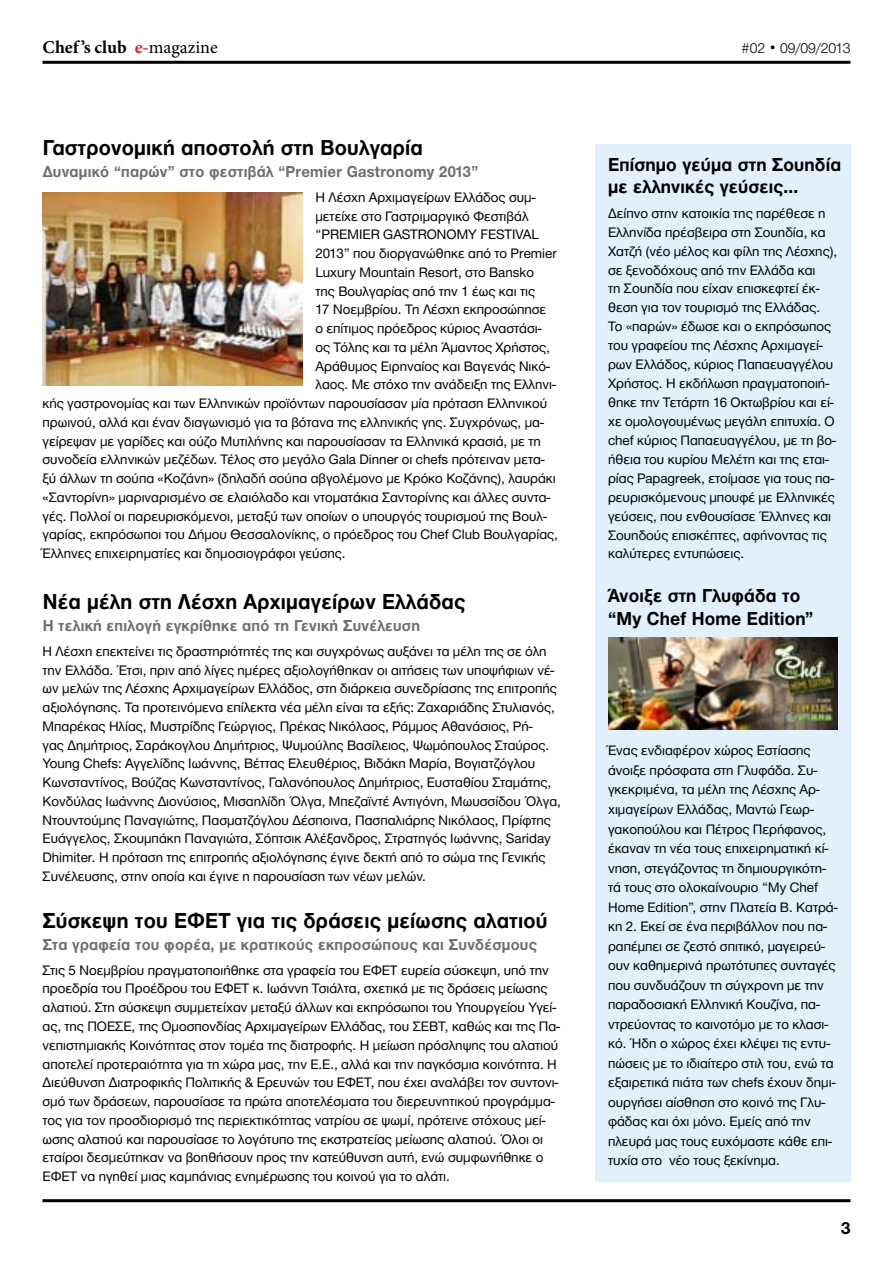
<style>
.page{position:relative;width:893px;height:1263px;background:#fff}
.page>*{position:absolute;margin:0;border:0;box-sizing:border-box;transform-origin:0 0}
.t1{font:700 22.5px "Helvetica Neue Greek";letter-spacing:.01em;color:#000;scale:.95 1}
.t2{font:700 19.5px/22.5px "Helvetica Neue Greek";letter-spacing:.01em;color:#000;scale:.95 1}
.t3{font:700 18.15px "Minion Pro";color:#000}
.t4{font:700 18.15px "Helvetica Neue Greek";color:#000}
.t5{font:700 16.5px "Helvetica Neue Greek";letter-spacing:.015em;color:#6d6e71;scale:.95 1}
.t6{font:300 15px "Helvetica Neue Greek";color:#000}
.t7{font:14.25px/18.8px "Helvetica Neue Greek";color:#000}
.s1{color:#d2232a}
.s2{font-weight:400}
</style>
<div class="page">
<hr style="left:43px;top:61px;width:807px;height:3px;background:#000">
<hr style="left:43px;top:1199px;width:807px;height:3px;background:#000">
<div style="left:595px;top:144px;width:255px;height:1037px;background:#e1f0fb"></div>
<img style="left:43px;top:192px;width:260px;height:194px">
<img style="left:608px;top:637px;width:230px;height:93px">
<p class="t3" style="left:43px;top:35px;width:177px">Chef ’s club <span class="s1">e-</span><span class="s2">magazine</span></p>
<p class="t6" style="left:741px;top:40px;width:111px">#02 • 09/09/2013</p>
<h1 class="t1" style="left:43px;top:136px;width:402px">Γαστρονομική αποστολή στη Βουλγαρία</h1>
<p class="t5" style="left:43px;top:163px;width:460px">Δυναμικό “παρών” στο φεστιβάλ “Premier Gastronomy 2013”</p>
<p class="t7" style="left:315px;top:188px;width:222px">Η Λέσχη Αρχιμαγείρων Ελλάδος συμ-</p>
<p class="t7" style="left:315px;top:206px;width:214px">μετείχε στο Γαστριμαργικό Φεστιβάλ</p>
<p class="t7" style="left:315px;top:225px;width:225px">“PREMIER GASTRONOMY FESTIVAL</p>
<p class="t7" style="left:315px;top:244px;width:243px">2013” που διοργανώθηκε από το Premier</p>
<p class="t7" style="left:315px;top:263px;width:220px">Luxury Mountain Resort, στο Bansko</p>
<p class="t7" style="left:315px;top:281px;width:221px">της Βουλγαρίας από την 1 έως και τις</p>
<p class="t7" style="left:315px;top:300px;width:232px">17 Νοεμβρίου. Τη Λέσχη εκπροσώπησε</p>
<p class="t7" style="left:315px;top:319px;width:228px">ο επίτιμος πρόεδρος κύριος Αναστάσι-</p>
<p class="t7" style="left:315px;top:338px;width:236px">ος Τόλης και τα μέλη Άμαντος Χρήστος,</p>
<p class="t7" style="left:315px;top:356px;width:236px">Αράθυμος Ειρηναίος και Βαγενάς Νικό-</p>
<p class="t7" style="left:315px;top:375px;width:242px">λαος. Με στόχο την ανάδειξη της Ελληνι-</p>
<p class="t7" style="left:43px;top:394px;width:506px">κής γαστρονομίας και των Ελληνικών προϊόντων παρουσίασαν μία πρόταση Ελληνικού</p>
<p class="t7" style="left:43px;top:413px;width:503px">πρωινού, αλλά και έναν διαγωνισμό για τα βότανα της ελληνικής γης. Συγχρόνως, μα-</p>
<p class="t7" style="left:43px;top:431px;width:500px">γείρεψαν με γαρίδες και ούζο Μυτιλήνης και παρουσίασαν τα Ελληνικά κρασιά, με τη</p>
<p class="t7" style="left:43px;top:450px;width:504px">συνοδεία ελληνικών μεζέδων. Τέλος στο μεγάλο Gala Dinner οι chefs πρότειναν μετα-</p>
<p class="t7" style="left:43px;top:469px;width:515px">ξύ άλλων τη σούπα «Κοζάνη» (δηλαδή σούπα αβγολέμονο με Κρόκο Κοζάνης), λαυράκι</p>
<p class="t7" style="left:43px;top:488px;width:509px">«Σαντορίνη» μαριναρισμένο σε ελαιόλαδο και ντοματάκια Σαντορίνης και άλλες συντα-</p>
<p class="t7" style="left:43px;top:507px;width:506px">γές. Πολλοί οι παρευρισκόμενοι, μεταξύ των οποίων ο υπουργός τουρισμού της Βουλ-</p>
<p class="t7" style="left:43px;top:525px;width:517px">γαρίας, εκπρόσωποι του Δήμου Θεσσαλονίκης, ο πρόεδρος του Chef Club Βουλγαρίας,</p>
<p class="t7" style="left:43px;top:544px;width:304px">Έλληνες επιχειρηματίες και δημοσιογράφοι γεύσης.</p>
<h1 class="t1" style="left:43px;top:589px;width:447px">Νέα μέλη στη Λέσχη Αρχιμαγείρων Ελλάδας</h1>
<p class="t5" style="left:43px;top:616px;width:399px">Η τελική επιλογή εγκρίθηκε από τη Γενική Συνέλευση</p>
<p class="t7" style="left:43px;top:642px;width:520px">Η Λέσχη επεκτείνει τις δραστηριότητές της και συγχρόνως αυξάνει τα μέλη της σε όλη την Ελλάδα. Έτσι, πριν από λίγες ημέρες αξιολογήθηκαν οι αιτήσεις των υποψήφιων νέ&shy;ων μελών της Λέσχης Αρχιμαγείρων Ελλάδος, στη διάρκεια συνεδρίασης της επιτροπής αξιολόγησης. Τα προτεινόμενα επίλεκτα νέα μέλη είναι τα εξής: Ζαχαριάδης Στυλιανός, Μπαρέκας Ηλίας, Μυστρίδης Γεώργιος, Πρέκας Νικόλαος, Ράμμος Αθανάσιος, Ρή-<br>γας Δημήτριος, Σαράκογλου Δημήτριος, Ψυμούλης Βασίλειος, Ψωμόπουλος Σταύρος.<br>Young Chefs: Αγγελίδης Ιωάννης, Βέττας Ελευθέριος, Βιδάκη Μαρία, Βογιατζόγλου Κωνσταντίνος, Βούζας Κωνσταντίνος, Γαλανόπουλος Δημήτριος, Ευσταθίου Σταμάτης, Κονδύλας Ιωάννης Διονύσιος, Μισαηλίδη Όλγα, Μπεζαϊντέ Αντιγόνη, Μωυσσίδου Όλγα, Ντουντούμης Παναγιώτης, Πασματζόγλου Δέσποινα, Πασπαλιάρης Νικόλαος, Πρίφτης Ευάγγελος, Σκουμπάκη Παναγιώτα, Σόπτσικ Αλέξανδρος, Στρατηγός Ιωάννης, Sariday Dhimiter. Η πρόταση της επιτροπής αξιολόγησης έγινε δεκτή από το σώμα της Γενικής Συνέλευσης, στην οποία και έγινε η παρουσίαση των νέων μελών.</p>
<h1 class="t1" style="left:43px;top:908px;width:533px">Σύσκεψη του ΕΦΕΤ για τις δράσεις μείωσης αλατιού</h1>
<p class="t5" style="left:43px;top:936px;width:522px">Στα γραφεία του φορέα, με κρατικούς εκπροσώπους και Συνδέσμους</p>
<p class="t7" style="left:43px;top:961px;width:519px">Στις 5 Νοεμβρίου πραγματοποιήθηκε στα γραφεία του ΕΦΕΤ ευρεία σύσκεψη, υπό την προεδρία του Προέδρου του ΕΦΕΤ κ. Ιωάννη Τσιάλτα, σχετικά με τις δράσεις μείωσης αλατιού. Στη σύσκεψη συμμετείχαν μεταξύ άλλων και εκπρόσωποι του Υπουργείου Υγεί&shy;ας, της ΠΟΕΣΕ, της Ομοσπονδίας Αρχιμαγείρων Ελλάδας, του ΣΕΒΤ, καθώς και της Πα&shy;νεπιστημιακής Κοινότητας στον τομέα της διατροφής. Η μείωση πρόσληψης του αλατιού αποτελεί προτεραιότητα για τη χώρα μας, την Ε.Ε., αλλά και την παγκόσμια κοινότητα. Η Διεύθυνση Διατροφικής Πολιτικής &amp; Ερευνών του ΕΦΕΤ, που έχει αναλάβει τον συντονι&shy;σμό των δράσεων, παρουσίασε τα πρώτα αποτελέσματα του διερευνητικού προγράμμα&shy;τος για τον προσδιορισμό της περιεκτικότητας νατρίου σε ψωμί, πρότεινε στόχους μεί&shy;ωσης αλατιού και παρουσίασε το λογότυπο της εκστρατείας μείωσης αλατιού. Όλοι οι εταίροι δεσμεύτηκαν να βοηθήσουν προς την κατεύθυνση αυτή, ενώ συμφωνήθηκε ο ΕΦΕΤ να ηγηθεί μιας καμπάνιας ενημέρωσης του κοινού για το αλάτι.</p>
<h2 class="t2" style="left:608px;top:153px;width:247px">Επίσημο γεύμα στη Σουηδία με ελληνικές γεύσεις...</h2>
<p class="t7" style="left:608px;top:204px;width:230px">Δείπνο στην κατοικία της παρέθεσε η Ελληνίδα πρέσβειρα στη Σουηδία, κα Χατζή (νέο μέλος και φίλη της Λέσχης), σε ξενοδόχους από την Ελλάδα και<br>τη Σουηδία που είχαν επισκεφτεί έκ&shy;θεση για τον τουρισμό της Ελλάδας.<br>Το «παρών» έδωσε και ο εκπρόσωπος του γραφείου της Λέσχης Αρχιμαγεί&shy;ρων Ελλάδος, κύριος Παπαευαγγέλου Χρήστος. Η εκδήλωση πραγματοποιή&shy;θηκε την Τετάρτη 16 Οκτωβρίου και εί&shy;χε ομολογουμένως μεγάλη επιτυχία. Ο chef κύριος Παπαευαγγέλου, με τη βο&shy;ήθεια του κυρίου Μελέτη και της εται&shy;ρίας Papagreek, ετοίμασε για τους πα&shy;ρευρισκόμενους μπουφέ με Ελληνικές γεύσεις, που ενθουσίασε Έλληνες και Σουηδούς επισκέπτες, αφήνοντας τις καλύτερες εντυπώσεις.</p>
<h2 class="t2" style="left:608px;top:585px;width:218px">Άνοιξε στη Γλυφάδα το “My Chef Home Edition”</h2>
<p class="t7" style="left:608px;top:741px;width:231px;line-height:19.5px">Ένας ενδιαφέρον χώρος Εστίασης άνοιξε πρόσφατα στη Γλυφάδα. Συ&shy;γκεκριμένα, τα μέλη της Λέσχης Αρ&shy;χιμαγείρων Ελλάδας, Μαντώ Γεωρ&shy;γακοπούλου και Πέτρος Περήφανος, έκαναν τη νέα τους επιχειρηματική κί&shy;νηση, στεγάζοντας τη δημιουργικότη&shy;τά τους στο ολοκαίνουριο “My Chef Home Edition”, στην Πλατεία Β. Κατρά&shy;κη 2. Εκεί σε ένα περιβάλλον που πα&shy;ραπέμπει σε ζεστό σπιτικό, μαγειρεύ&shy;ουν καθημερινά πρωτότυπες συνταγές που συνδυάζουν τη σύγχρονη με την παραδοσιακή Ελληνική Κουζίνα, πα&shy;ντρεύοντας το καινοτόμο με το κλασι&shy;κό. Ήδη ο χώρος έχει κλέψει τις εντυ&shy;πώσεις με το ιδιαίτερο στιλ του, ενώ τα εξαιρετικά πιάτα των chefs έχουν δημι&shy;ουργήσει αίσθηση στο κοινό της Γλυ&shy;φάδας και όχι μόνο. Εμείς από την πλευρά μας τους ευχόμαστε κάθε επι&shy;τυχία στο νέο τους ξεκίνημα.</p>
<p class="t4" style="left:841px;top:1218px;width:11px">3</p>
</div>
